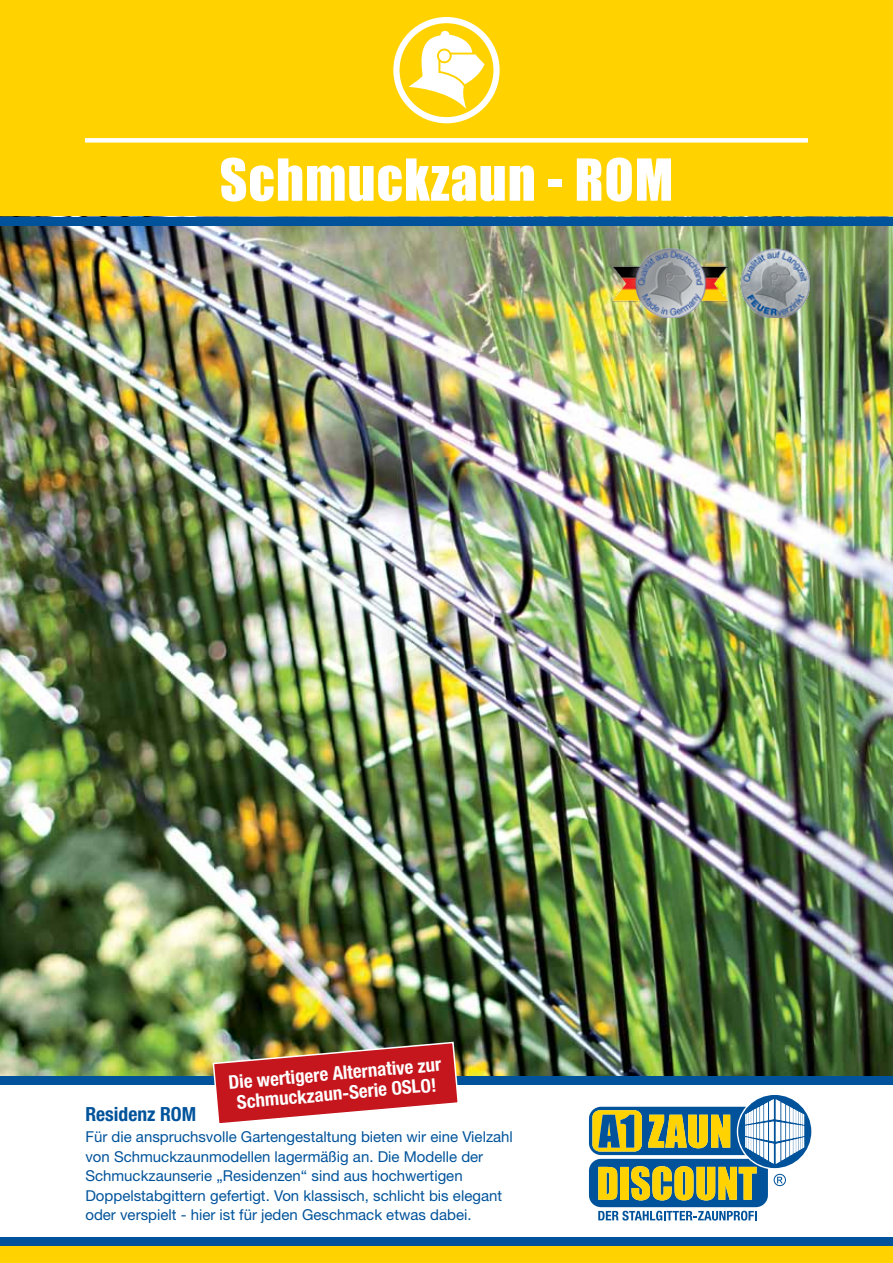
<style>
.page{position:relative;width:893px;height:1263px;background:#fff}
.page>*{position:absolute;margin:0;border:0;box-sizing:border-box;transform-origin:0 0}
.t1{font:53.55px "Impact";letter-spacing:.02em;color:#fff}
.t2{font:700 condensed 19.5px "Helvetica Neue LT Pro";color:#00539b}
.t3{font:700 condensed 18.75px/20.2px "Helvetica Neue LT Pro";color:#fff;text-align:center}
.t4{font:15px/19.5px "Helvetica Neue LT Pro";color:#00539b}
</style>
<div class="page">
<div style="left:0;top:0;width:893px;height:217px;background:#ffd200"></div>
<svg style="left:393px;top:17px;width:107px;height:106px;background:#fffbee"></svg>
<div style="left:400px;top:23px;width:93px;height:94px;background:#ffd200;border-radius:50%"></div>
<svg style="left:408px;top:31px;width:76px;height:78px"></svg>
<div style="left:85px;top:138px;width:723px;height:5px;background:#fff"></div>
<img style="left:0;top:225px;width:893px;height:851px">
<img style="left:613px;top:249px;width:114px;height:69px">
<img style="left:737px;top:249px;width:78px;height:69px">
<svg style="left:589px;top:1095px;width:222px;height:125px"></svg>
<div style="left:0;top:1246px;width:893px;height:17px;background:#ffd200"></div>
<div style="left:0;top:1237px;width:893px;height:9px;background:#00539b"></div>
<div style="left:0;top:1076px;width:893px;height:8px;background:#00539b"></div>
<div style="left:0;top:217px;width:893px;height:8px;background:#00539b"></div>
<svg style="left:212px;top:1041px;width:248px;height:83px"></svg>
<h1 class="t1" style="left:220px;top:138px;width:455px">Schmuckzaun - ROM</h1>
<p class="t3" style="left:228px;top:1072px;width:215px;rotate:-5deg">Die wertigere Alternative zur<br>Schmuckzaun-Serie OSLO!</p>
<h2 class="t2" style="left:85px;top:1102px;width:112px">Residenz ROM</h2>
<p class="t4" style="left:85px;top:1127px;width:429px">Für die anspruchsvolle Gartengestaltung bieten wir eine Vielzahl von Schmuckzaunmodellen lagermäßig an. Die Modelle der Schmuckzaunserie „Residenzen“ sind aus hochwertigen Doppelstabgittern gefertigt. Von klassisch, schlicht bis elegant oder verspielt - hier ist für jeden Geschmack etwas dabei.</p>
</div>
